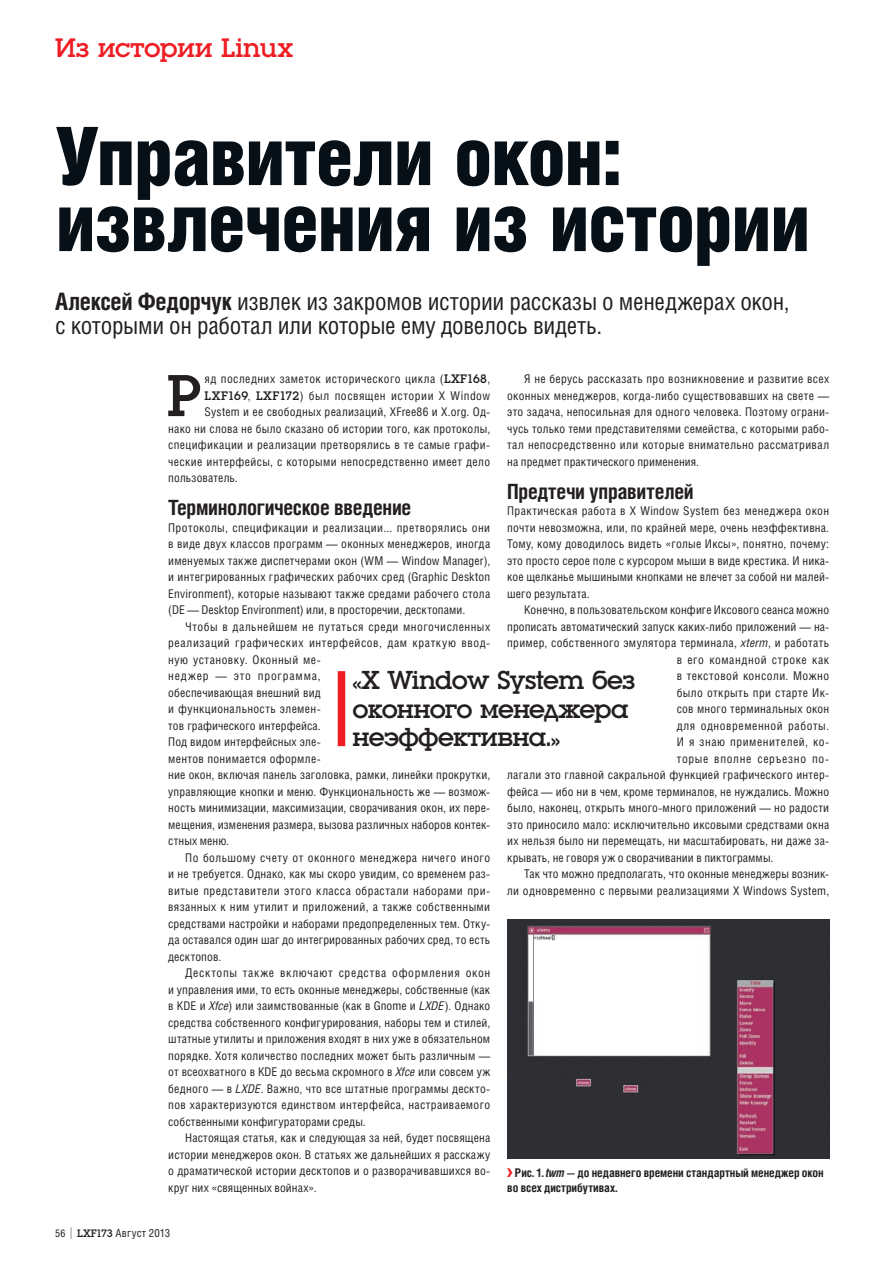
<style>
.page{position:relative;width:893px;height:1263px;background:#fff}
.page>*{position:absolute;margin:0;border:0;box-sizing:border-box;transform-origin:0 0}
.Head{font:900 81px/66px "Helios Cond";letter-spacing:-.025em;color:#071017}
.Text_Drop3{font:61.2px "Luga";color:#231f20}
.Kolontitul_Top{font:27.75px "Luga";letter-spacing:-.01em;color:#ee1d23}
.Quote{font:27px/28.5px "Luga";letter-spacing:-.035em;color:#231f20}
.Lead{font:24px/24px "Helios Cond";letter-spacing:-.01em;color:#231f20}
.Subhead{font:700 21px "Helios Cond";letter-spacing:-.015em;color:#231f20}
.Text_Indent{font:12px/16.5px "Helios Cond";letter-spacing:.015em;color:#231f20;text-align:justify}
.Text_1st{font:12px/16.5px "Helios Cond";letter-spacing:.005em;color:#231f20;text-align:justify}
.Text_Drop3-2{font:12px "Helios Cond";letter-spacing:.03em;color:#231f20}
.Image_Caption{font:700 12px/14.2px "Helios Cond";letter-spacing:-.005em;color:#231f20}
.Text_Indent-2{font:12px "Helios Cond";letter-spacing:.035em;color:#231f20}
.Text_Indent-3{font:12px "Helios Cond";letter-spacing:.045em;color:#231f20}
.Text_Indent-4{font:12px "Helios Cond";letter-spacing:.05em;color:#231f20}
.Text_Indent-5{font:12px "Helios Cond";letter-spacing:.055em;color:#231f20}
.Text_Drop3-3{font:12px "Helios Cond";letter-spacing:.01em;color:#231f20}
.t1{font:11.25px "Helios Cond";letter-spacing:.015em;color:#231f20}
.s1{font-weight:700}
.s2{font-family:"Luga";font-size:12.9px}
.s3{font-style:italic}
.s4{font-family:"LXF";font-weight:400;color:#ee1d23}
.s5{font-size:10.5px}
.s6{font-size:16.35px}
.s7{font-family:"Luga"}
</style>
<div class="page">
<div style="left:338px;top:671px;width:7px;height:75px;background:#ee1d23"></div>
<img style="left:507px;top:919px;width:322px;height:240px">
<p class="Kolontitul_Top" style="left:55px;top:34px;width:239px">Из истории Linux</p>
<p class="Head" style="left:55px;top:122px;width:757px">Управители окон: извлечения из истории</p>
<p class="Lead" style="left:55px;top:289px;width:736px"><span class="s1">Алексей Федорчук</span> извлек из закромов истории рассказы о менеджерах окон, с которыми он работал или которые ему довелось видеть.</p>
<p class="Text_Drop3" style="left:167px;top:366px;width:36px">Р</p>
<p class="Text_Drop3-2" style="left:205px;top:372px;width:287px">яд последних заметок исторического цикла (<span class="s2">LXF168</span>,</p>
<p class="Text_Indent" style="left:507px;top:370px;width:323px;text-indent:17px">Я не берусь рассказать про возникновение и развитие всех оконных менеджеров, когда-либо существовавших на свете — это задача, непосильная для одного человека. Поэтому ограни&shy;чусь только теми представителями семейства, с которыми рабо&shy;тал непосредственно или которые внимательно рассматривал на предмет практического применения.</p>
<p class="Subhead" style="left:507px;top:479px;width:188px">Предтечи управителей</p>
<p class="Text_1st" style="left:507px;top:502px;width:323px">Практическая работа в X Window System без менеджера окон почти невозможна, или, по крайней мере, очень неэффективна.<br>Тому, кому доводилось видеть «голые Иксы», понятно, почему: это просто серое поле с курсором мыши в виде крестика. И ника&shy;кое щелканье мышиными кнопками не влечет за собой ни малей&shy;шего результата.</p>
<p class="Text_Indent" style="left:524px;top:601px;width:306px">Конечно, в пользовательском конфиге Иксового сеанса можно</p>
<p class="Text_Indent" style="left:507px;top:618px;width:322px">прописать автоматический запуск каких-либо приложений — на-</p>
<p class="Text_Indent" style="left:507px;top:634px;width:323px">пример, собственного эмулятора терминала, <span class="s3">xterm</span>, и работать</p>
<p class="Text_Indent-4" style="left:677px;top:652px;width:154px">в его командной строке как</p>
<p class="Text_Indent-2" style="left:677px;top:669px;width:154px">в текстовой консоли. Можно</p>
<p class="Text_Indent-2" style="left:677px;top:685px;width:153px">было открыть при старте Ик-</p>
<p class="Text_Indent" style="left:677px;top:700px;width:154px">сов много терминальных окон</p>
<p class="Text_Indent-3" style="left:677px;top:718px;width:154px">для одновременной работы.</p>
<p class="Text_Indent-3" style="left:677px;top:735px;width:153px">И я знаю применителей, ко-</p>
<p class="Text_Indent-5" style="left:677px;top:751px;width:153px">торые вполне серъезно по-</p>
<p class="Text_Indent" style="left:507px;top:766px;width:322px">лагали это главной сакральной функцией графического интер-</p>
<p class="Text_Indent" style="left:507px;top:783px;width:323px">фейса — ибо ни в чем, кроме терминалов, не нуждались. Можно</p>
<p class="Text_Indent" style="left:507px;top:799px;width:323px">было, наконец, открыть много-много приложений — но радости</p>
<p class="Text_Indent" style="left:507px;top:816px;width:323px">это приносило мало: исключительно иксовыми средствами окна</p>
<p class="Text_Indent" style="left:507px;top:832px;width:322px">их нельзя было ни перемещать, ни масштабировать, ни даже за-</p>
<p class="Text_Indent" style="left:507px;top:849px;width:268px">крывать, не говоря уж о сворачивании в пиктограммы.</p>
<p class="Text_Indent" style="left:507px;top:865px;width:323px;text-align:right">Так что можно предполагать, что оконные менеджеры возник-<br>ли одновременно с первыми реализациями X Windows System,</p>
<p class="Text_Drop3-2" style="left:205px;top:388px;width:287px"><span class="s2">LXF169</span>, <span class="s2">LXF172</span>) был посвящен истории X Window</p>
<p class="Text_Drop3-2" style="left:205px;top:405px;width:286px">System и ее свободных реализаций, XFree86 и X.org. Од-</p>
<p class="Text_Drop3-2" style="left:168px;top:421px;width:323px">нако ни слова не было сказано об истории того, как протоколы,</p>
<p class="Text_Drop3-2" style="left:168px;top:438px;width:322px">спецификации и реализации претворялись в те самые графи-</p>
<p class="Text_Drop3-2" style="left:168px;top:454px;width:323px">ческие интерфейсы, с которыми непосредственно имеет дело</p>
<p class="Text_Drop3-3" style="left:168px;top:471px;width:71px">пользователь.</p>
<p class="Subhead" style="left:168px;top:495px;width:245px">Терминологическое введение</p>
<p class="Text_1st" style="left:168px;top:519px;width:323px">Протоколы, спецификации и реализации... претворялись они в виде двух классов программ — оконных менеджеров, иногда именуемых также диспетчерами окон (WM — Window Manager), и интегрированных графических рабочих сред (Graphic Deskton Environment), которые называют также средами рабочего стола (DE — Desktop Environment) или, в просторечии, десктопами.</p>
<p class="Text_Indent" style="left:168px;top:618px;width:323px;text-align:left;text-indent:17px">Чтобы в дальнейшем не путаться среди многочисленных реализаций графических интерфейсов, дам краткую ввод&shy;ную установку. Оконный ме-<br>неджер — это программа,<br>обеспечивающая внешний вид<br>и функциональность элемен-<br>тов графического интерфейса.<br>Под видом интерфейсных эле-<br>ментов понимается оформле-<br>ние окон, включая панель заголовка, рамки, линейки прокрутки, управляющие кнопки и меню. Функциональность же — возмож&shy;ность минимизации, максимизации, сворачивания окон, их пере&shy;мещения, изменения размера, вызова различных наборов контек&shy;стных меню.</p>
<p class="Text_Indent" style="left:168px;top:849px;width:323px;text-indent:17px">По большому счету от оконного менеджера ничего иного и не требуется. Однако, как мы скоро увидим, со временем раз&shy;витые представители этого класса обрастали наборами при&shy;вязанных к ним утилит и приложений, а также собственными средствами настройки и наборами предопределенных тем. Отку&shy;да оставался один шаг до интегрированных рабочих сред, то есть десктопов.</p>
<p class="Text_Indent" style="left:168px;top:964px;width:323px;text-indent:17px">Десктопы также включают средства оформления окон и управления ими, то есть оконные менеджеры, собственные (как в KDE и <span class="s3">Xfce</span>) или заимствованные (как в Gnome и <span class="s3">LXDE</span>). Однако средства собственного конфигурирования, наборы тем и стилей, штатные утилиты и приложения входят в них уже в обязательном порядке. Хотя количество последних может быть различным — от всеохватного в KDE до весьма скромного в <span class="s3">Xfce</span> или совсем уж бедного — в <span class="s3">LXDE</span>. Важно, что все штатные программы дескто&shy;пов характеризуются единством интерфейса, настраиваемого собственными конфигураторами среды.</p>
<p class="Text_Indent" style="left:168px;top:1129px;width:323px;text-indent:17px">Настоящая статья, как и следующая за ней, будет посвящена истории менеджеров окон. В статьях же дальнейших я расскажу о драматической истории десктопов и о разворачивавшихся во&shy;круг них «священных войнах».</p>
<p class="Quote" style="left:353px;top:666px;width:284px">«X Window System без оконного менеджера неэффективна.»</p>
<p class="Image_Caption" style="left:507px;top:1166px;width:318px"><span class="s4">&gt;</span> Рис. 1. <span class="s3">twm</span> — до недавнего времени стандартный менеджер окон во всех дистрибутивах.</p>
<p class="t1" style="left:55px;top:1226px;width:117px"><span class="s5">56</span> <span class="s6">|</span> <span class="s7">LXF173</span> Август 2013</p>
</div>
